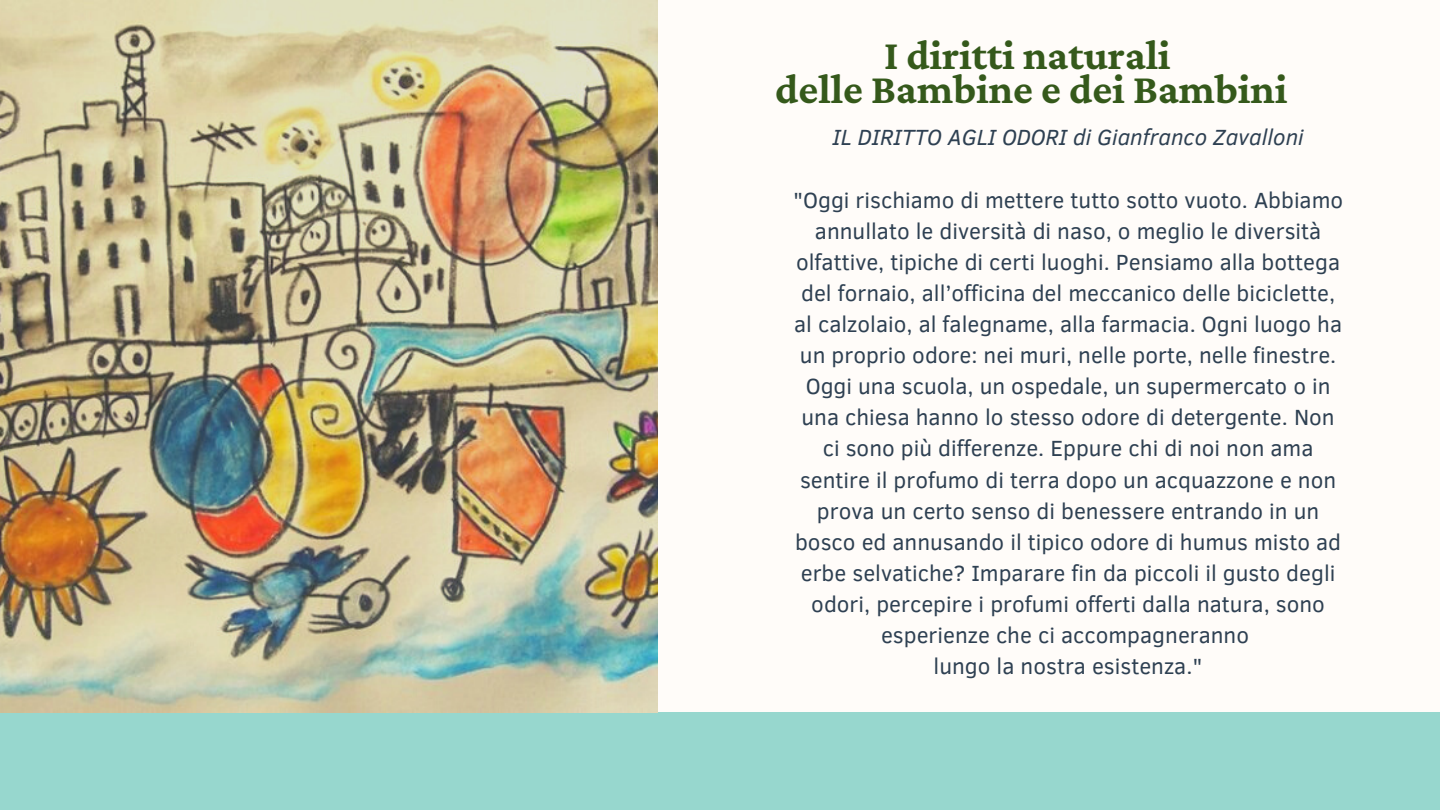
<style>
.page{position:relative;width:1440px;height:810px;background:#fffcf9}
.page>*{position:absolute;margin:0;border:0;box-sizing:border-box;transform-origin:0 0}
.t1{font:700 42.6px "Crimson Pro";color:#35591b}
.t2{font:22.5px/31.1px "Clear Sans";color:#2e4052;text-align:center}
.t3{font:italic 22.5px "Clear Sans";color:#2e4052}
</style>
<div class="page">
<div style="left:0;top:712px;width:1440px;height:98px;background:#97d7ce"></div>
<img style="left:0;top:0;width:657px;height:713px">
<p class="t1" style="left:884px;top:31px;width:288px">I diritti naturali</p>
<p class="t1" style="left:775px;top:65px;width:514px">delle Bambine e dei Bambini</p>
<p class="t3" style="left:833px;top:121px;width:473px">IL DIRITTO AGLI ODORI di Gianfranco Zavalloni</p>
<p class="t2" style="left:793px;top:183px;width:552px">"Oggi rischiamo di mettere tutto sotto vuoto. Abbiamo annullato le diversità di naso, o meglio le diversità olfattive, tipiche di certi luoghi. Pensiamo alla bottega del fornaio, all’officina del meccanico delle biciclette, al calzolaio, al falegname, alla farmacia. Ogni luogo ha un proprio odore: nei muri, nelle porte, nelle finestre.<br>Oggi una scuola, un ospedale, un supermercato o in una chiesa hanno lo stesso odore di detergente. Non ci sono più differenze. Eppure chi di noi non ama sentire il profumo di terra dopo un acquazzone e non prova un certo senso di benessere entrando in un bosco ed annusando il tipico odore di humus misto ad erbe selvatiche? Imparare fin da piccoli il gusto degli odori, percepire i profumi offerti dalla natura, sono esperienze che ci accompagneranno</p>
<p class="t2" style="left:934px;top:650px;width:271px">lungo la nostra esistenza."</p>
</div>
